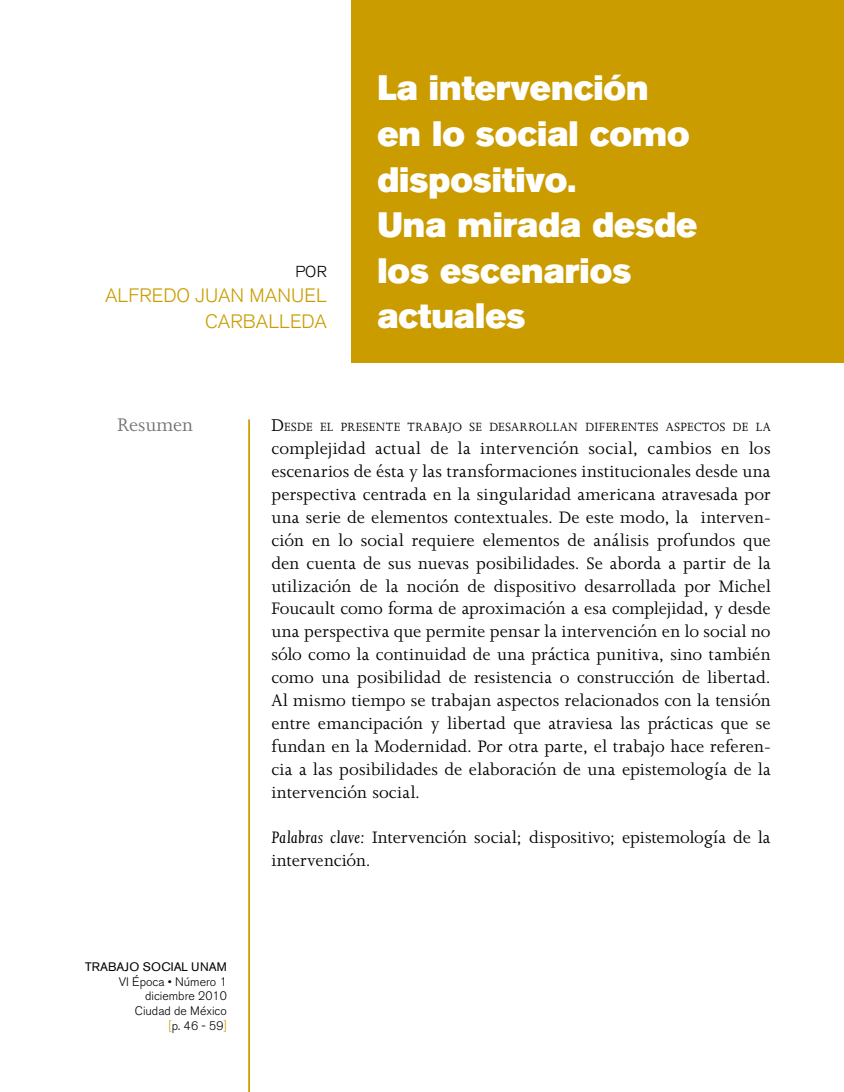
<style>
.page{position:relative;width:844px;height:1092px;background:#fff}
.page>*{position:absolute;margin:0;border:0;box-sizing:border-box;transform-origin:0 0}
.t1{font:35px/45.5px "Akzidenz Grotesk BE Super";color:#fff}
.t2{font:21px "Joanna MT Std";color:#707172}
.t3{font:300 19.25px/25.4px "Akzidenz Grotesk BE";color:#ca9c00;text-align:right}
.t4{font:19.07px/22.9px "Joanna MT Std";color:#000;text-align:justify}
.t5{font:300 15.75px "Akzidenz Grotesk BE";color:#000}
.t6{font:13.65px "Joanna MT Std";letter-spacing:.04em;color:#000}
.t7{font:300 12.25px/14.7px "Akzidenz Grotesk BE";color:#000;text-align:right}
.s1{font-size:19.6px}
.s2{font-style:italic}
.s3{font-weight:400}
.s4{color:#ca9c00}
</style>
<div class="page">
<div style="left:351px;top:0;width:492px;height:362px;background:#ca9c00"></div>
<hr style="left:248px;top:419px;width:2px;height:672px;background:#ca9c00">
<p class="t5" style="left:295px;top:262px;width:33px">POR</p>
<p class="t3" style="left:105px;top:283px;width:223px">ALFREDO JUAN MANUEL<br>CARBALLEDA</p>
<p class="t1" style="left:377px;top:66px;width:321px">La intervención en lo social como dispositivo.<br>Una mirada desde los escenarios actuales</p>
<p class="t2" style="left:117px;top:413px;width:77px">Resumen</p>
<p class="t6" style="left:271px;top:420px;width:500px"><span class="s1">D</span>ESDE EL PRESENTE TRABAJO SE DESARROLLAN DIFERENTES ASPECTOS DE LA</p>
<p class="t4" style="left:271px;top:437px;width:501px">complejidad actual de la intervención social, cambios en los escenarios de ésta y las transformaciones institucionales desde una perspectiva centrada en la singularidad americana atravesada por una serie de elementos contextuales. De este modo, la interven&shy;ción en lo social requiere elementos de análisis profundos que den cuenta de sus nuevas posibilidades. Se aborda a partir de la utilización de la noción de dispositivo desarrollada por Michel Foucault como forma de aproximación a esa complejidad, y desde una perspectiva que permite pensar la intervención en lo social no sólo como la continuidad de una práctica punitiva, sino también como una posibilidad de resistencia o construcción de libertad.<br>Al mismo tiempo se trabajan aspectos relacionados con la tensión entre emancipación y libertad que atraviesa las prácticas que se fundan en la Modernidad. Por otra parte, el trabajo hace referen&shy;cia a las posibilidades de elaboración de una epistemología de la intervención social.</p>
<p class="t4" style="left:271px;top:826px;width:500px"><span class="s2">Palabras clave:</span> Intervención social; dispositivo; epistemología de la intervención.</p>
<p class="t7" style="left:85px;top:959px;width:143px"><span class="s3">TRABAJO SOCIAL UNAM<br></span>VI Época • Número 1 diciembre 2010<br>Ciudad de México<br><span class="s4">[</span>p. 46 - 59<span class="s4">]</span></p>
</div>
